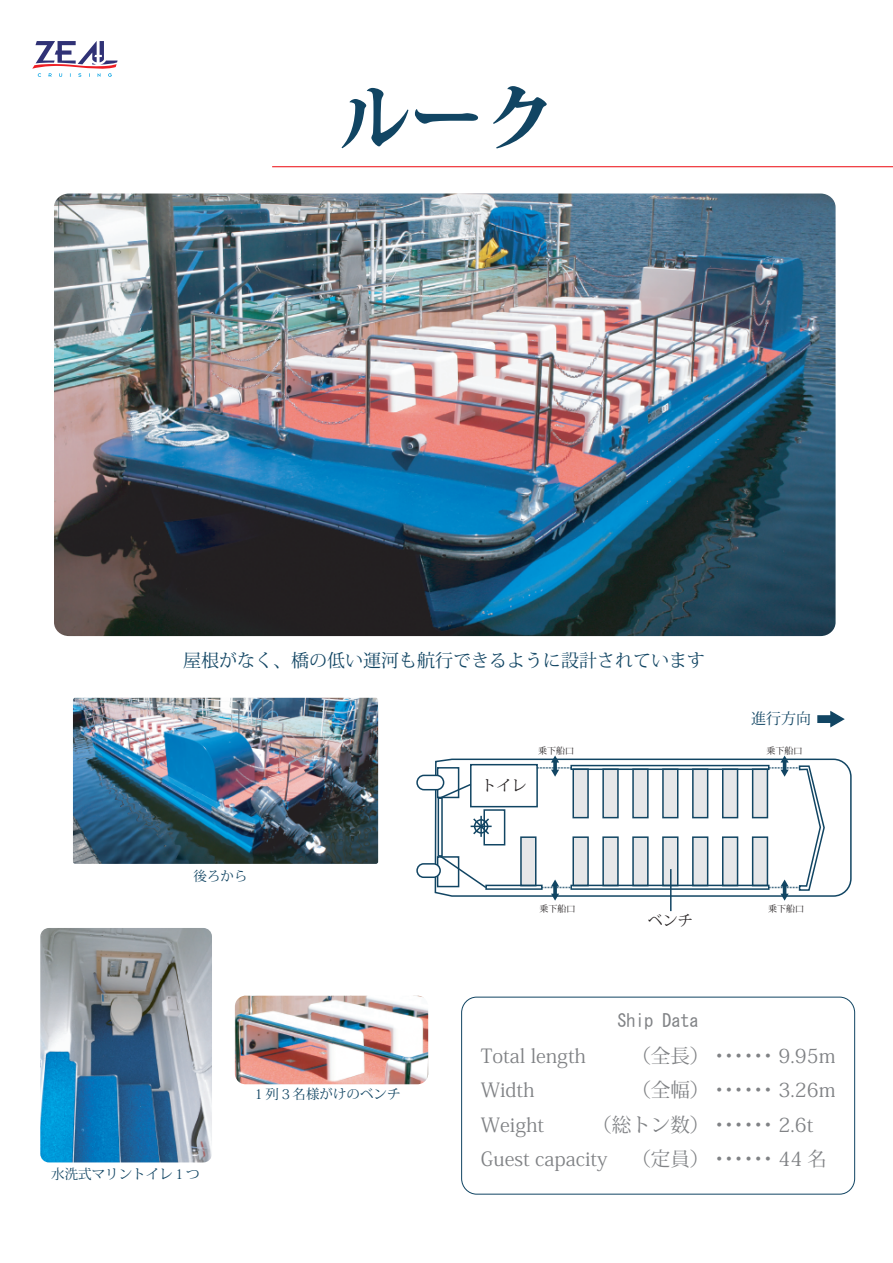
<style>
.page{position:relative;width:893px;height:1263px;background:#fff}
.page>*{position:absolute;margin:0;border:0;box-sizing:border-box;transform-origin:0 0}
.t1{font:800 72px "Koz Min Pro";color:#114563}
.t2{font:19.5px/34.2px "Koz Min Pro";color:#808285}
.t3{font:18px "Koz Min Pro";color:#114563}
.t4{font:18px "MS Gothic";color:#808285}
.t5{font:15px "Koz Min Pro";color:#231f20}
.t6{font:15px "Koz Min Pro";color:#114563}
.t7{font:13.5px "Koz Min Pro";color:#114563}
.t8{font:9px "Koz Min Pro";color:#231f20}
</style>
<div class="page">
<svg style="left:272px;top:166px;width:621px;height:2px"></svg>
<svg style="left:32px;top:41px;width:86px;height:36px"></svg>
<svg style="left:461px;top:996px;width:394px;height:198px"></svg>
<img style="left:40px;top:928px;width:172px;height:234px">
<svg style="left:434px;top:758px;width:418px;height:138px"></svg>
<div style="left:470px;top:764px;width:68px;height:43px;border:2px solid #114563"></div>
<div style="left:483px;top:809px;width:22px;height:36px;border:2px solid #114563"></div>
<div style="left:438px;top:768px;width:21px;height:29px;background:#fff"></div>
<div style="left:437px;top:767px;width:22px;height:31px;border:2px solid #114563"></div>
<div style="left:573px;top:769px;width:15px;height:49px;background:#e6e7e9"></div>
<div style="left:572px;top:768px;width:17px;height:50px;border:2px solid #114563"></div>
<div style="left:603px;top:769px;width:15px;height:49px;background:#e6e7e9"></div>
<div style="left:602px;top:768px;width:17px;height:50px;border:2px solid #114563"></div>
<div style="left:633px;top:769px;width:15px;height:49px;background:#e6e7e9"></div>
<div style="left:632px;top:768px;width:17px;height:50px;border:2px solid #114563"></div>
<div style="left:663px;top:769px;width:15px;height:49px;background:#e6e7e9"></div>
<div style="left:662px;top:768px;width:16px;height:50px;border:2px solid #114563"></div>
<div style="left:693px;top:769px;width:15px;height:49px;background:#e6e7e9"></div>
<div style="left:692px;top:768px;width:16px;height:50px;border:2px solid #114563"></div>
<div style="left:723px;top:769px;width:14px;height:49px;background:#e6e7e9"></div>
<div style="left:722px;top:768px;width:16px;height:50px;border:2px solid #114563"></div>
<div style="left:753px;top:769px;width:14px;height:49px;background:#e6e7e9"></div>
<div style="left:752px;top:768px;width:16px;height:50px;border:2px solid #114563"></div>
<div style="left:573px;top:837px;width:15px;height:48px;background:#e6e7e9"></div>
<div style="left:572px;top:836px;width:17px;height:50px;border:2px solid #114563"></div>
<div style="left:603px;top:837px;width:15px;height:48px;background:#e6e7e9"></div>
<div style="left:602px;top:836px;width:17px;height:50px;border:2px solid #114563"></div>
<div style="left:633px;top:837px;width:15px;height:48px;background:#e6e7e9"></div>
<div style="left:632px;top:836px;width:17px;height:50px;border:2px solid #114563"></div>
<div style="left:663px;top:837px;width:15px;height:48px;background:#e6e7e9"></div>
<div style="left:662px;top:836px;width:16px;height:50px;border:2px solid #114563"></div>
<div style="left:693px;top:837px;width:15px;height:48px;background:#e6e7e9"></div>
<div style="left:692px;top:836px;width:16px;height:50px;border:2px solid #114563"></div>
<div style="left:723px;top:837px;width:14px;height:48px;background:#e6e7e9"></div>
<div style="left:722px;top:836px;width:16px;height:50px;border:2px solid #114563"></div>
<div style="left:753px;top:837px;width:14px;height:48px;background:#e6e7e9"></div>
<div style="left:752px;top:836px;width:16px;height:50px;border:2px solid #114563"></div>
<div style="left:521px;top:837px;width:15px;height:48px;background:#e6e7e9"></div>
<div style="left:520px;top:836px;width:16px;height:50px;border:2px solid #114563"></div>
<div style="left:438px;top:797px;width:5px;height:60px;border:2px solid #114563"></div>
<div style="left:570px;top:885px;width:199px;height:5px;border:2px solid #114563"></div>
<div style="left:485px;top:885px;width:58px;height:5px;border:2px solid #114563"></div>
<div style="left:570px;top:765px;width:199px;height:5px;border:2px solid #114563"></div>
<svg style="left:416px;top:855px;width:71px;height:34px"></svg>
<svg style="left:416px;top:774px;width:56px;height:26px"></svg>
<div style="left:818px;top:716px;width:15px;height:6px;background:#114563"></div>
<div style="left:817px;top:715px;width:17px;height:8px;border:2px solid #114563"></div>
<svg style="left:829px;top:710px;width:16px;height:16px"></svg>
<svg style="left:669px;top:869px;width:3px;height:43px"></svg>
<svg style="left:469px;top:814px;width:24px;height:24px"></svg>
<svg style="left:535px;top:755px;width:37px;height:22px"></svg>
<svg style="left:541px;top:879px;width:31px;height:22px"></svg>
<svg style="left:767px;top:755px;width:58px;height:146px"></svg>
<img style="left:235px;top:996px;width:193px;height:88px">
<img style="left:54px;top:194px;width:782px;height:442px">
<img style="left:73px;top:698px;width:305px;height:166px">
<h1 class="t1" style="left:339px;top:65px;width:217px">ルーク</h1>
<p class="t3" style="left:183px;top:647px;width:523px">屋根がなく、橋の低い運河も航行できるように設計されています</p>
<p class="t6" style="left:751px;top:708px;width:61px">進行方向</p>
<p class="t7" style="left:194px;top:866px;width:55px">後ろから</p>
<p class="t7" style="left:51px;top:1165px;width:150px">水洗式マリントイレ１つ</p>
<p class="t7" style="left:252px;top:1084px;width:150px">１列３名様がけのベンチ</p>
<p class="t5" style="left:482px;top:775px;width:46px">トイレ</p>
<p class="t8" style="left:538px;top:744px;width:37px">乗下船口</p>
<p class="t8" style="left:767px;top:744px;width:37px">乗下船口</p>
<p class="t8" style="left:540px;top:902px;width:37px">乗下船口</p>
<p class="t8" style="left:768px;top:902px;width:37px">乗下船口</p>
<p class="t5" style="left:648px;top:909px;width:46px">ベンチ</p>
<p class="t4" style="left:618px;top:1011px;width:82px">Ship Data</p>
<p class="t2" style="left:481px;top:1038px;width:107px">Total length</p>
<p class="t2" style="left:631px;top:1038px;width:206px">（全長）･･････ 9.95m</p>
<p class="t2" style="left:481px;top:1072px;width:55px">Width</p>
<p class="t2" style="left:631px;top:1072px;width:206px">（全幅）･･････ 3.26m</p>
<p class="t2" style="left:481px;top:1107px;width:65px">Weight</p>
<p class="t2" style="left:481px;top:1107px;width:348px;text-indent:111px">（総トン数）･･････ 2.6t<br>Guest capacity （定員）･･････ 44 名</p>
</div>
